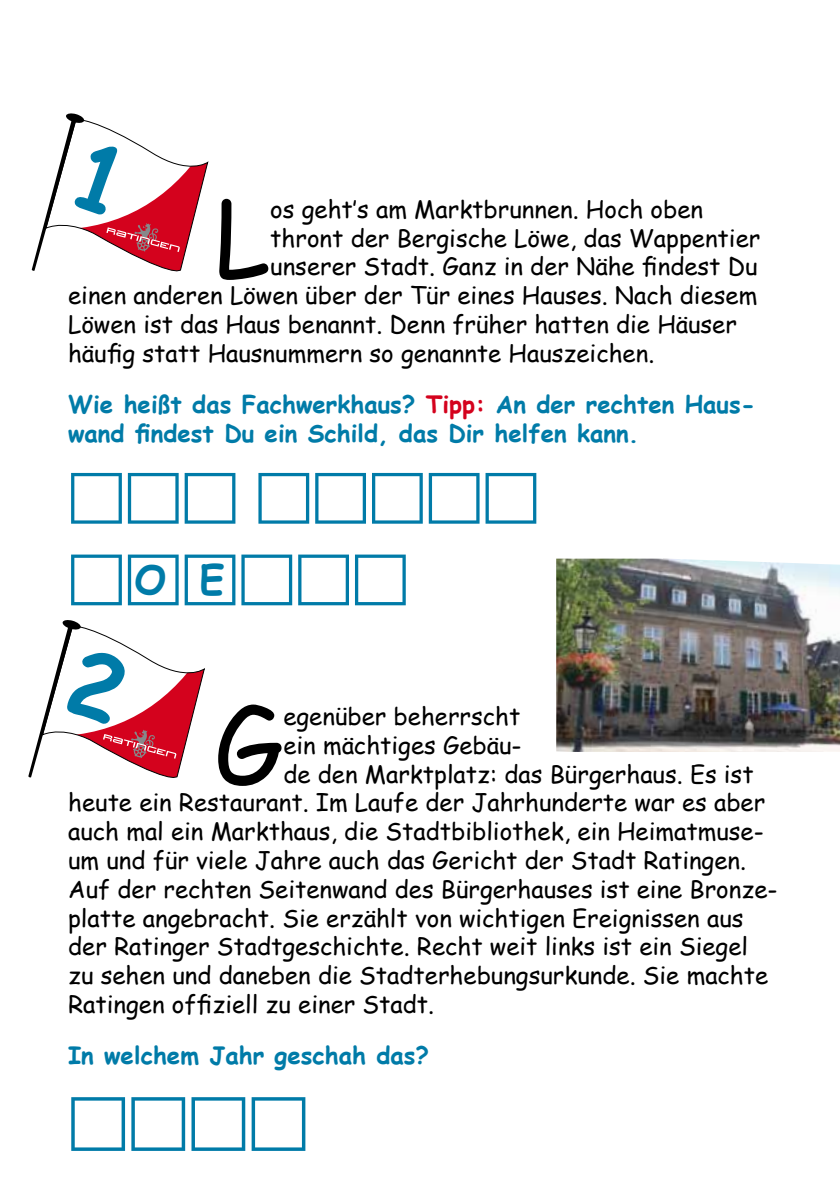
<style>
.page{position:relative;width:840px;height:1191px;background:#fff}
.page>*{position:absolute;margin:0;border:0;box-sizing:border-box;transform-origin:0 0}
.t1{font:101.6px "Comic Sans MS";color:#000}
.t2{font:72px "European Pi Three";color:#007ba8}
.t3{font:68px/81.6px "European Pi Three";color:#007ba8}
.t4{font:700 40px "Comic Sans MS";color:#007ba8}
.t5{font:24px "Comic Sans MS";color:#000}
.t6{font:700 24px/28.8px "Comic Sans MS";color:#007ba8}
.s1{color:#d4021d}
</style>
<div class="page">
<img style="left:556px;top:558px;width:283px;height:194px">
<svg style="left:28px;top:620px;width:177px;height:158px"></svg>
<svg style="left:32px;top:113px;width:177px;height:159px"></svg>
<h1 class="t1" style="left:214px;top:163px;width:57px">L</h1>
<p class="t5" style="left:270px;top:191px;width:434px">os geht’s am Marktbrunnen. Hoch oben</p>
<p class="t5" style="left:270px;top:220px;width:491px">thront der Bergische Löwe, das Wappentier</p>
<p class="t5" style="left:270px;top:249px;width:488px">unserer Stadt. Ganz in der Nähe findest Du</p>
<p class="t5" style="left:68px;top:278px;width:690px">einen anderen Löwen über der Tür eines Hauses. Nach diesem</p>
<p class="t5" style="left:68px;top:306px;width:670px">Löwen ist das Haus benannt. Denn früher hatten die Häuser</p>
<p class="t5" style="left:68px;top:335px;width:587px">häufig statt Hausnummern so genannte Hauszeichen.</p>
<p class="t6" style="left:68px;top:389px;width:688px">Wie heißt das Fachwerkhaus? <span class="s1">Tipp:</span> An der rechten Haus&shy;wand findest Du ein Schild, das Dir helfen kann.</p>
<h3 class="t3" style="left:68px;top:459px;width:472px">MMM MMMMM<br>MMMMMM</h3>
<h3 class="t4" style="left:134px;top:550px;width:91px">o e</h3>
<h1 class="t1" style="left:214px;top:670px;width:71px">G</h1>
<p class="t5" style="left:283px;top:698px;width:238px">egenüber beherrscht</p>
<p class="t5" style="left:283px;top:727px;width:239px">ein mächtiges Gebäu-</p>
<p class="t5" style="left:283px;top:756px;width:471px">de den Marktplatz: das Bürgerhaus. Es ist</p>
<p class="t5" style="left:68px;top:785px;width:698px">heute ein Restaurant. Im Laufe der Jahrhunderte war es aber</p>
<p class="t5" style="left:68px;top:813px;width:696px">auch mal ein Markthaus, die Stadtbibliothek, ein Heimatmuse-</p>
<p class="t5" style="left:68px;top:842px;width:679px">um und für viele Jahre auch das Gericht der Stadt Ratingen.</p>
<p class="t5" style="left:68px;top:871px;width:710px">Auf der rechten Seitenwand des Bürgerhauses ist eine Bronze-</p>
<p class="t5" style="left:68px;top:900px;width:676px">platte angebracht. Sie erzählt von wichtigen Ereignissen aus</p>
<p class="t5" style="left:68px;top:929px;width:681px">der Ratinger Stadtgeschichte. Recht weit links ist ein Siegel</p>
<p class="t5" style="left:68px;top:957px;width:701px">zu sehen und daneben die Stadterhebungsurkunde. Sie machte</p>
<p class="t5" style="left:68px;top:986px;width:367px">Ratingen offiziell zu einer Stadt.</p>
<p class="t6" style="left:68px;top:1040px;width:362px">In welchem Jahr geschah das?</p>
<h2 class="t2" style="left:68px;top:1078px;width:242px">MMMM</h2>
</div>
